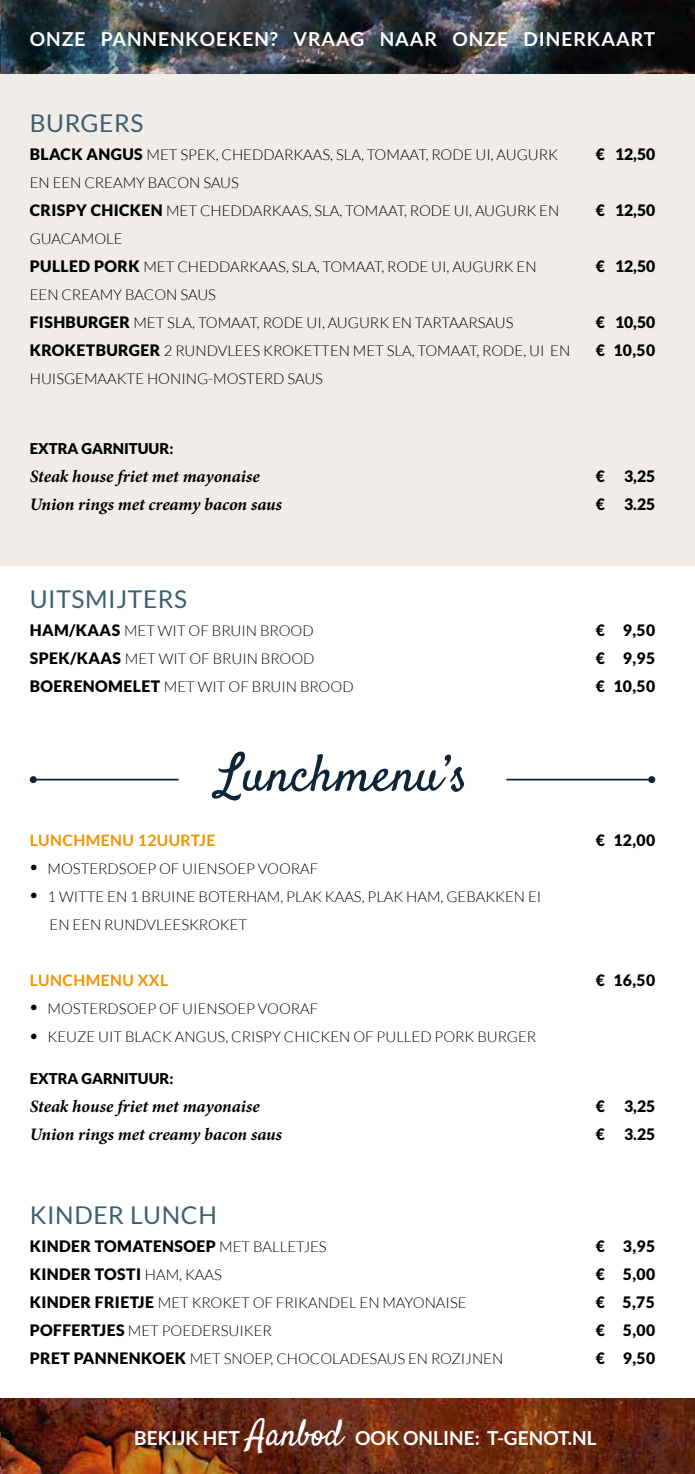
<style>
.page{position:relative;width:695px;height:1474px;background:#fff}
.page>*{position:absolute;margin:0;border:0;box-sizing:border-box;transform-origin:0 0}
.t1{font:52.5px "Satisfy";color:#0e2538}
.t2{font:24.5px "Lato";letter-spacing:.025em;color:#3d5f73}
.t3{font:700 19.25px "Lato";letter-spacing:.05em;color:#fff}
.t4{font:700 19.25px "Lato";color:#fff}
.t5{font:italic 700 17.5px "Minion Pro";letter-spacing:-.005em;color:#000}
.t6{font:900 15.75px "Lato";letter-spacing:.025em;color:#000}
.t7{font:700 15.75px "Lato";letter-spacing:.025em;color:#f39200}
.t8{font:300 14.88px/28px "Lato";color:#000}
.t9{font:900 14.88px "Lato";color:#000}
.s1{font-weight:900;font-size:15.75px}
.s2{font-family:"Minion Pro";font-weight:400;font-size:21px}
.s3{font-weight:300;font-size:14.88px}
.s4{font-family:"Satisfy";font-weight:400;font-size:36.75px}
</style>
<div class="page">
<div style="left:0;top:73px;width:694px;height:493px;background:#f0ece7"></div>
<img style="left:1px;top:0;width:693px;height:73px">
<img style="left:0;top:0;width:1px;height:73px">
<img style="left:1px;top:1398px;width:693px;height:75px">
<img style="left:0;top:1398px;width:1px;height:75px">
<hr style="left:33px;top:778px;width:146px;height:2px;background:#0e2538">
<div style="left:30px;top:776px;width:7px;height:7px;background:#0e2538;border-radius:50%"></div>
<hr style="left:506px;top:778px;width:145px;height:2px;background:#0e2538">
<div style="left:648px;top:776px;width:7px;height:7px;background:#0e2538;border-radius:50%"></div>
<p class="t3" style="left:30px;top:28px;width:626px">ONZE PANNENKOEKEN? VRAAG NAAR ONZE DINERKAART</p>
<h2 class="t2" style="left:30px;top:109px;width:115px">BURGERS</h2>
<p class="t8" style="left:30px;top:140px;width:529px"><span class="s1">BLACK ANGUS</span> MET SPEK, CHEDDARKAAS, SLA, TOMAAT, RODE UI, AUGURK</p>
<p class="t6" style="left:595px;top:145px;width:61px">€ 12,50</p>
<p class="t8" style="left:30px;top:168px;width:531px">EN EEN CREAMY BACON SAUS<br><span class="s1">CRISPY CHICKEN</span> MET CHEDDARKAAS, SLA, TOMAAT, RODE UI, AUGURK EN</p>
<p class="t6" style="left:595px;top:201px;width:61px">€ 12,50</p>
<p class="t8" style="left:30px;top:224px;width:508px">GUACAMOLE<br><span class="s1">PULLED PORK</span> MET CHEDDARKAAS, SLA, TOMAAT, RODE UI, AUGURK EN</p>
<p class="t8" style="left:30px;top:280px;width:485px">EEN CREAMY BACON SAUS<br><span class="s1">FISHBURGER</span> MET SLA, TOMAAT, RODE UI, AUGURK EN TARTAARSAUS</p>
<p class="t6" style="left:595px;top:257px;width:61px">€ 12,50</p>
<p class="t6" style="left:595px;top:313px;width:61px">€ 10,50</p>
<p class="t8" style="left:30px;top:336px;width:542px"><span class="s1">KROKETBURGER</span> 2 RUNDVLEES KROKETTEN MET SLA, TOMAAT, RODE, UI EN</p>
<p class="t6" style="left:595px;top:341px;width:61px">€ 10,50</p>
<p class="t8" style="left:30px;top:364px;width:295px">HUISGEMAAKTE HONING-MOSTERD SAUS</p>
<p class="t9" style="left:30px;top:440px;width:145px">EXTRA GARNITUUR:</p>
<p class="t5" style="left:30px;top:464px;width:231px">Steak house friet met mayonaise</p>
<p class="t6" style="left:595px;top:467px;width:61px">€ 3,25</p>
<p class="t5" style="left:30px;top:492px;width:254px">Union rings met creamy bacon saus</p>
<p class="t6" style="left:595px;top:495px;width:61px">€ 3.25</p>
<h2 class="t2" style="left:30px;top:585px;width:159px">UITSMIJTERS</h2>
<p class="t8" style="left:30px;top:616px;width:285px"><span class="s1">HAM/KAAS</span> MET WIT OF BRUIN BROOD</p>
<p class="t6" style="left:595px;top:621px;width:61px">€ 9,50</p>
<p class="t8" style="left:30px;top:644px;width:286px"><span class="s1">SPEK/KAAS</span> MET WIT OF BRUIN BROOD</p>
<p class="t6" style="left:595px;top:649px;width:61px">€ 9,95</p>
<p class="t8" style="left:30px;top:672px;width:325px"><span class="s1">BOERENOMELET</span> MET WIT OF BRUIN BROOD</p>
<p class="t6" style="left:595px;top:677px;width:61px">€ 10,50</p>
<h1 class="t1" style="left:217px;top:741px;width:252px">Lunchmenu’s</h1>
<p class="t7" style="left:30px;top:831px;width:187px">LUNCHMENU 12UURTJE</p>
<p class="t6" style="left:595px;top:831px;width:61px">€ 12,00</p>
<p class="t8" style="left:30px;top:854px;width:290px"><span class="s2">•</span> MOSTERDSOEP OF UIENSOEP VOORAF</p>
<p class="t8" style="left:50px;top:882px;width:493px;text-indent:-20px"><span class="s2">•</span> 1 WITTE EN 1 BRUINE BOTERHAM, PLAK KAAS, PLAK HAM, GEBAKKEN EI<br>EN EEN RUNDVLEESKROKET</p>
<p class="t7" style="left:30px;top:971px;width:140px">LUNCHMENU XXL</p>
<p class="t6" style="left:595px;top:971px;width:61px">€ 16,50</p>
<p class="t8" style="left:30px;top:994px;width:290px"><span class="s2">•</span> MOSTERDSOEP OF UIENSOEP VOORAF</p>
<p class="t8" style="left:30px;top:1022px;width:508px"><span class="s2">•</span> KEUZE UIT BLACK ANGUS, CRISPY CHICKEN OF PULLED PORK BURGER</p>
<p class="t9" style="left:30px;top:1070px;width:145px">EXTRA GARNITUUR:</p>
<p class="t5" style="left:30px;top:1094px;width:231px">Steak house friet met mayonaise</p>
<p class="t6" style="left:595px;top:1097px;width:61px">€ 3,25</p>
<p class="t5" style="left:30px;top:1122px;width:254px">Union rings met creamy bacon saus</p>
<p class="t6" style="left:595px;top:1125px;width:61px">€ 3.25</p>
<h2 class="t2" style="left:30px;top:1201px;width:188px">KINDER LUNCH</h2>
<p class="t6" style="left:30px;top:1237px;width:298px">KINDER TOMATENSOEP <span class="s3">MET BALLETJES</span></p>
<p class="t6" style="left:595px;top:1237px;width:61px">€ 3,95</p>
<p class="t6" style="left:30px;top:1265px;width:193px">KINDER TOSTI <span class="s3">HAM, KAAS</span></p>
<p class="t6" style="left:595px;top:1265px;width:61px">€ 5,00</p>
<p class="t8" style="left:30px;top:1288px;width:438px"><span class="s1">KINDER FRIETJE</span> MET KROKET OF FRIKANDEL EN MAYONAISE</p>
<p class="t6" style="left:595px;top:1293px;width:61px">€ 5,75</p>
<p class="t8" style="left:30px;top:1316px;width:243px"><span class="s1">POFFERTJES</span> MET POEDERSUIKER</p>
<p class="t6" style="left:595px;top:1321px;width:61px">€ 5,00</p>
<p class="t8" style="left:30px;top:1344px;width:475px"><span class="s1">PRET PANNENKOEK</span> MET SNOEP, CHOCOLADESAUS EN ROZIJNEN</p>
<p class="t6" style="left:595px;top:1349px;width:61px">€ 9,50</p>
<p class="t4" style="left:134px;top:1427px;width:464px">BEKIJK HET <span class="s4">Aanbod</span> OOK ONLINE: T-GENOT.NL</p>
</div>
